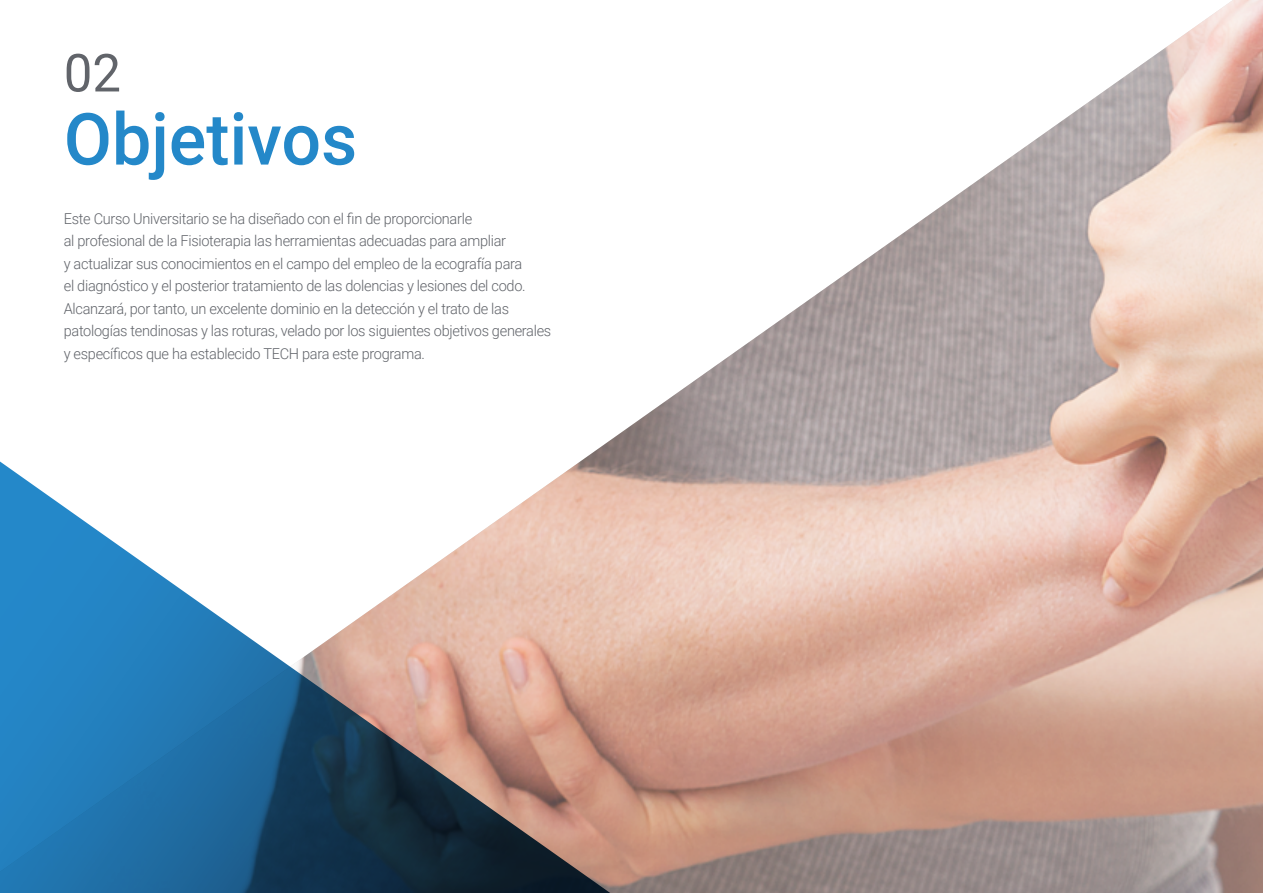
<style>
.page{position:relative;width:1263px;height:893px;background:#fff}
.page>*{position:absolute;margin:0;border:0;box-sizing:border-box;transform-origin:0 0}
.t1{font:500 72px "Roboto";color:#2488c9}
.t2{font:52.5px "Roboto";color:#61646a}
.t3{font:300 15px/22.5px "Roboto";letter-spacing:-.02em;color:#61646a}
</style>
<div class="page">
<img style="left:602px;top:0;width:661px;height:893px">
<svg style="left:0;top:446px;width:640px;height:447px"></svg>
<h2 class="t2" style="left:64px;top:36px;width:59px">02</h2>
<h1 class="t1" style="left:64px;top:89px;width:295px">Objetivos</h1>
<p class="t3" style="left:64px;top:207px;width:489px">Este Curso Universitario se ha diseñado con el fin de proporcionarle<br>al profesional de la Fisioterapia las herramientas adecuadas para ampliar<br>y actualizar sus conocimientos en el campo del empleo de la ecografía para<br>el diagnóstico y el posterior tratamiento de las dolencias y lesiones del codo.<br>Alcanzará, por tanto, un excelente dominio en la detección y el trato de las patologías tendinosas y las roturas, velado por los siguientes objetivos generales y específicos que ha establecido TECH para este programa.</p>
</div>
